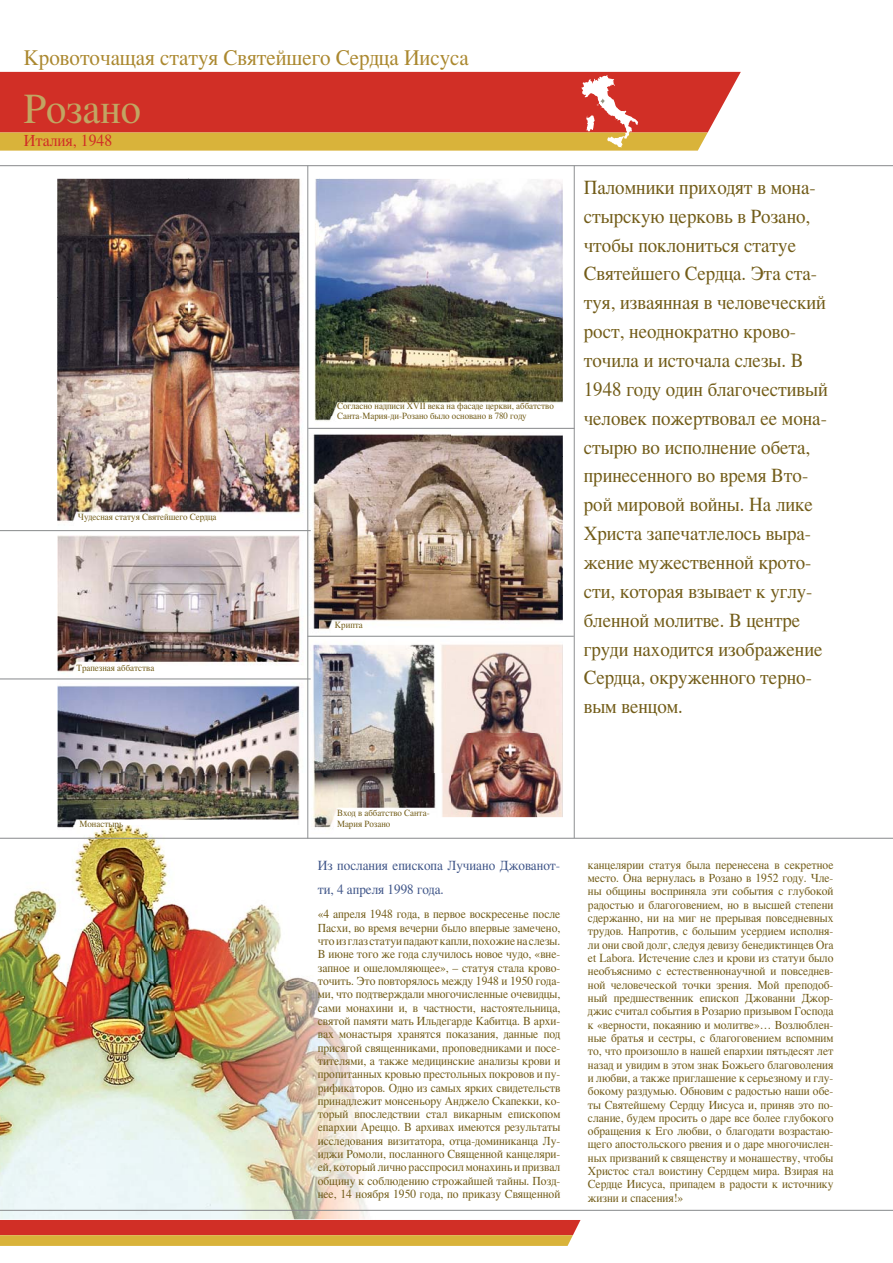
<style>
.page{position:relative;width:893px;height:1263px;background:#fff}
.page>*{position:absolute;margin:0;border:0;box-sizing:border-box;transform-origin:0 0}
.t1{font:42.75px "Times";color:#c1a562;scale:.95 1}
.t2{font:22.2px "Times";color:#ab882f;scale:.95 1}
.t3{font:19.95px/28.8px "Times";color:#725c18;scale:.95 1}
.t4{font:16.65px "Times";color:#d12d26;scale:.95 1}
.t5{font:13.8px/24.9px "Times";color:#405689;scale:.95 1}
.t6{font:12.15px/13.4px "Times";color:#725c18;text-align:justify;scale:.95 1}
.t7{font:9.45px/10.1px "Times";color:#725c18;scale:.95 1}
</style>
<div class="page">
<img style="left:57px;top:179px;width:393px;height:595px">
<img style="left:450px;top:179px;width:113px;height:638px">
<img style="left:57px;top:774px;width:281px;height:51px">
<img style="left:338px;top:774px;width:113px;height:43px">
<img style="left:0;top:833px;width:377px;height:386px">
<img style="left:57px;top:825px;width:274px;height:8px">
<hr style="left:307px;top:166px;width:1px;height:672px;background:#8a8c8e">
<hr style="left:574px;top:166px;width:1px;height:672px;background:#8a8c8e">
<hr style="left:0;top:1210px;width:893px;height:1px;background:#8a8c8e">
<hr style="left:0;top:838px;width:893px;height:1px;background:#8a8c8e">
<hr style="left:0;top:165px;width:893px;height:1px;background:#8a8c8e">
<hr style="left:307px;top:636px;width:267px;height:1px;background:#8a8c8e">
<hr style="left:0;top:530px;width:311px;height:1px;background:#8a8c8e">
<hr style="left:308px;top:428px;width:266px;height:1px;background:#8a8c8e">
<hr style="left:0;top:679px;width:311px;height:1px;background:#8a8c8e">
<svg style="left:0;top:72px;width:741px;height:60px;fill:#d12f26"></svg>
<svg style="left:0;top:1220px;width:580px;height:26px;background:#d56832"></svg>
<svg style="left:0;top:75px;width:708px;height:76px;background:#d45431"></svg>
<svg style="left:331px;top:817px;width:206px;height:19px"></svg>
<h2 class="t2" style="left:24px;top:49px;width:470px">Кровоточащая статуя Святейшего Сердца Иисуса</h2>
<h1 class="t1" style="left:24px;top:91px;width:125px">Розано</h1>
<h3 class="t4" style="left:24px;top:133px;width:95px">Италия, 1948</h3>
<p class="t7" style="left:78px;top:513px;width:148px">Чудесная статуя Святейшего Сердца</p>
<p class="t7" style="left:77px;top:663px;width:83px">Трапезная аббатства</p>
<p class="t7" style="left:337px;top:402px;width:230px">Согласно надписи XVII века на фасаде церкви, аббатство<br>Санта-Мария-ди-Розано было основано в 780 году</p>
<p class="t7" style="left:335px;top:621px;width:31px">Крипта</p>
<p class="t3" style="left:584px;top:174px;width:258px">Паломники приходят в мона&shy;стырскую церковь в Розано, чтобы поклониться статуе<br>Святейшего Сердца. Эта ста&shy;туя, изваянная в человеческий рост, неоднократно крово&shy;точила и источала слезы. В<br>1948 году один благочестивый человек пожертвовал ее мона&shy;стырю во исполнение обета, принесенного во время Вто&shy;рой мировой войны. На лике<br>Христа запечатлелось выра&shy;жение мужественной крото&shy;сти, которая взывает к углу&shy;бленной молитве. В центре груди находится изображение<br>Сердца, окруженного терно&shy;вым венцом.</p>
<p class="t7" style="left:80px;top:820px;width:47px">Монастырь</p>
<p class="t7" style="left:337px;top:809px;width:99px;line-height:10.5px">Вход в аббатство Санта-<br>Мария Розано</p>
<p class="t5" style="left:318px;top:854px;width:257px">Из послания епископа Лучиано Джованот&shy;ти, 4 апреля 1998 года.</p>
<p class="t6" style="left:318px;top:909px;width:257px">«4 апреля 1948 года, в первое воскресенье после Пасхи, во время вечерни было впервые замечено, чтоиз глаз статуипадаюткапли, похожиена слезы.<br>В июне того же года случилось новое чудо, «вне&shy;запное и ошеломляющее», – статуя стала крово&shy;точить. Это повторялось между 1948 и 1950 года&shy;ми, что подтверждали многочисленные очевидцы, сами монахини и, в частности, настоятельница, святой памяти мать Ильдегарде Кабитца. В архи&shy;вах монастыря хранятся показания, данные под присягой священниками, проповедниками и посе&shy;тителями, а также медицинские анализы крови и пропитанных кровью престольных покровов и пу&shy;рификаторов. Одно из самых ярких свидетельств принадлежит монсеньору Анджело Скапекки, ко&shy;торый впоследствии стал викарным епископом епархии Ареццо. В архивах имеются результаты исследования визитатора, отца-доминиканца Лу&shy;иджи Ромоли, посланного Священной канцеляри&shy;ей, который лично расспросил монахинь и призвал общину к соблюдению строжайшей тайны. Позд&shy;нее, 14 ноября 1950 года, по приказу Священной</p>
<p class="t6" style="left:588px;top:859px;width:260px">канцелярии статуя была перенесена в секретное место. Она вернулась в Розано в 1952 году. Чле&shy;ны общины восприняла эти события с глубокой радостью и благоговением, но в высшей степени сдержанно, ни на миг не прерывая повседневных трудов. Напротив, с большим усердием исполня&shy;ли они свой долг, следуя девизу бенедиктинцев Ora et Labora. Истечение слез и крови из статуи было необъяснимо с естественнонаучной и повседнев&shy;ной человеческой точки зрения. Мой преподоб&shy;ный предшественник епископ Джованни Джор&shy;джис считал события в Розарио призывом Господа к «верности, покаянию и молитве»… Возлюблен&shy;ные братья и сестры, с благоговением вспомним то, что произошло в нашей епархии пятьдесят лет назад и увидим в этом знак Божьего благоволения и любви, а также приглашение к серьезному и глу&shy;бокому раздумью. Обновим с радостью наши обе&shy;ты Святейшему Сердцу Иисуса и, приняв это по&shy;слание, будем просить о даре все более глубокого обращения к Его любви, о благодати возрастаю&shy;щего апостольского рвения и о даре многочислен&shy;ных призваний к священству и монашеству, чтобы Христос стал воистину Сердцем мира. Взирая на Сердце Иисуса, припадем в радости к источнику жизни и спасения!»</p>
</div>
